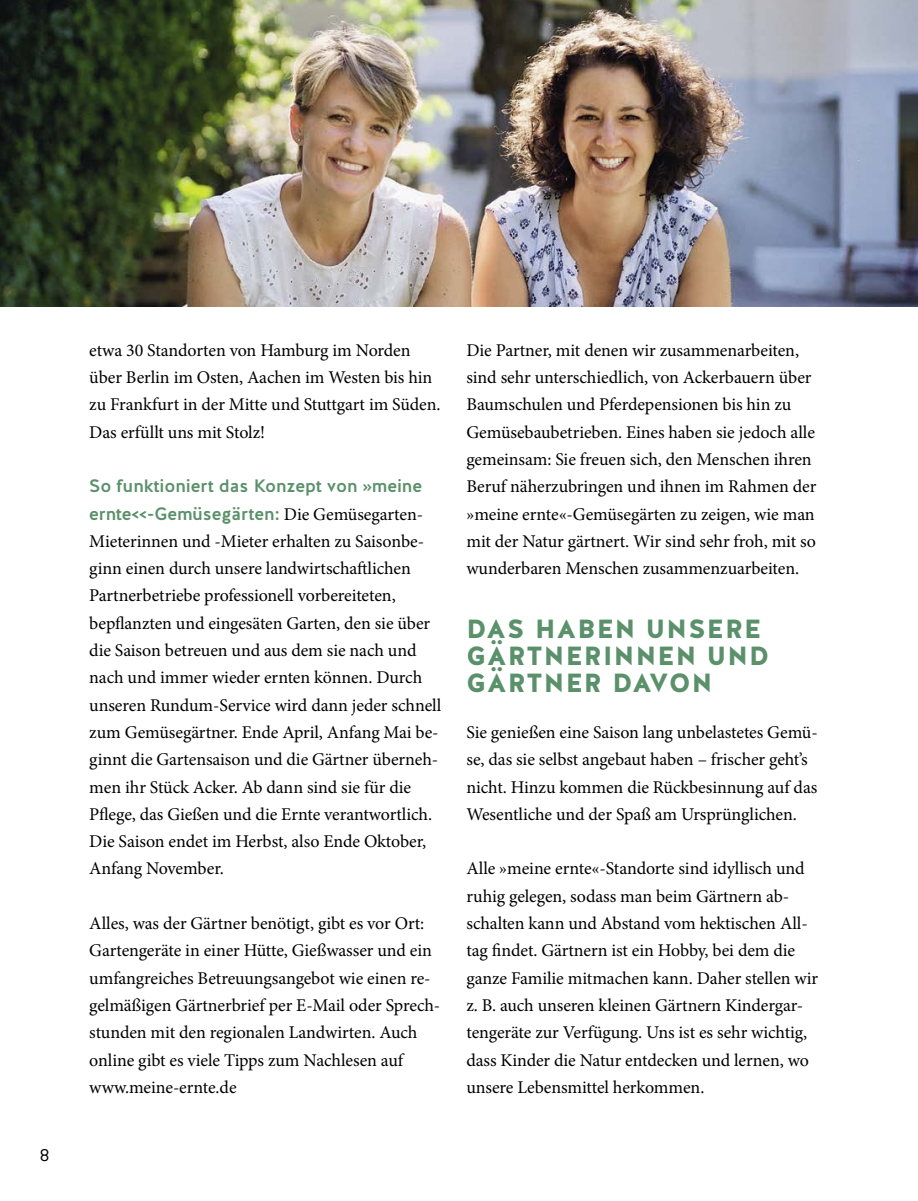
<style>
.page{position:relative;width:918px;height:1201px;background:#fff}
.page>*{position:absolute;margin:0;border:0;box-sizing:border-box;transform-origin:0 0}
.t1{font:900 26.25px/27.3px "Halis GR";letter-spacing:.05em;color:#5a906a}
.t2{font:17.85px/27.3px "Minion Pro";letter-spacing:-.005em;color:#000}
.t3{font:500 17.85px/27.3px "Halis GR";letter-spacing:-.005em;color:#5a906a}
.t4{font:17.5px "Halis GR";color:#000}
.s1{font-family:"Minion Pro";font-weight:400;color:#000}
</style>
<div class="page">
<img style="left:0;top:0;width:918px;height:306px">
<p class="t4" style="left:40px;top:1145px;width:11px">8</p>
<p class="t2" style="left:89px;top:338px;width:353px">etwa 30 Standorten von Hamburg im Norden über Berlin im Osten, Aachen im Westen bis hin zu Frankfurt in der Mitte und Stuttgart im Süden.<br>Das erfüllt uns mit Stolz!</p>
<p class="t3" style="left:89px;top:474px;width:335px">So funktioniert das Konzept von »meine ernte&lt;&lt;-Gemüsegärten: <span class="s1">Die Gemüse garten-</span></p>
<p class="t2" style="left:89px;top:529px;width:353px">Mieterinnen und -Mieter erhalten zu Saisonbe&shy;ginn einen durch unsere landwirtschaftlichen Partnerbetriebe professionell vorbereiteten, bepflanzten und eingesäten Garten, den sie über die Saison betreuen und aus dem sie nach und nach und immer wieder ernten können. Durch unseren Rundum-Service wird dann jeder schnell zum Gemüsegärtner. Ende April, Anfang Mai be&shy;ginnt die Gartensaison und die Gärtner überneh&shy;men ihr Stück Acker. Ab dann sind sie für die Pflege, das Gießen und die Ernte verantwortlich.<br>Die Saison endet im Herbst, also Ende Oktober, Anfang November.</p>
<p class="t2" style="left:89px;top:911px;width:352px">Alles, was der Gärtner benötigt, gibt es vor Ort:<br>Gartengeräte in einer Hütte, Gießwasser und ein umfangreiches Betreuungsangebot wie einen re&shy;gelmäßigen Gärtnerbrief per E-Mail oder Sprech&shy;stunden mit den regionalen Landwirten. Auch online gibt es viele Tipps zum Nachlesen auf www.meine-ernte.de</p>
<p class="t2" style="left:466px;top:338px;width:351px">Die Partner, mit denen wir zusammenarbeiten, sind sehr unterschiedlich, von Ackerbauern über Baumschulen und Pferdepensionen bis hin zu Gemüsebaubetrieben. Eines haben sie jedoch alle gemeinsam: Sie freuen sich, den Menschen ihren Beruf näherzubringen und ihnen im Rahmen der »meine ernte«-Gemüsegärten zu zeigen, wie man mit der Natur gärtnert. Wir sind sehr froh, mit so wunderbaren Menschen zusammenzuarbeiten.</p>
<h1 class="t1" style="left:466px;top:615px;width:304px">DAS HABEN UNSERE<br>GÄRTNERINNE N UND<br>GÄRTNER DAVON</h1>
<p class="t2" style="left:466px;top:720px;width:353px">Sie genießen eine Saison lang unbelastetes Gemü&shy;se, das sie selbst angebaut haben – frischer geht’s nicht. Hinzu kommen die Rückbesinnung auf das Wesentliche und der Spaß am Ursprünglichen.</p>
<p class="t2" style="left:466px;top:856px;width:353px">Alle »meine ernte«-Standorte sind idyllisch und ruhig gelegen, sodass man beim Gärtnern ab&shy;schalten kann und Abstand vom hektischen All&shy;tag findet. Gärtnern ist ein Hobby, bei dem die ganze Familie mitmachen kann. Daher stellen wir z. B. auch unseren kleinen Gärtnern Kindergar&shy;tengeräte zur Verfügung. Uns ist es sehr wichtig, dass Kinder die Natur entdecken und lernen, wo unsere Lebensmittel herkommen.</p>
</div>
